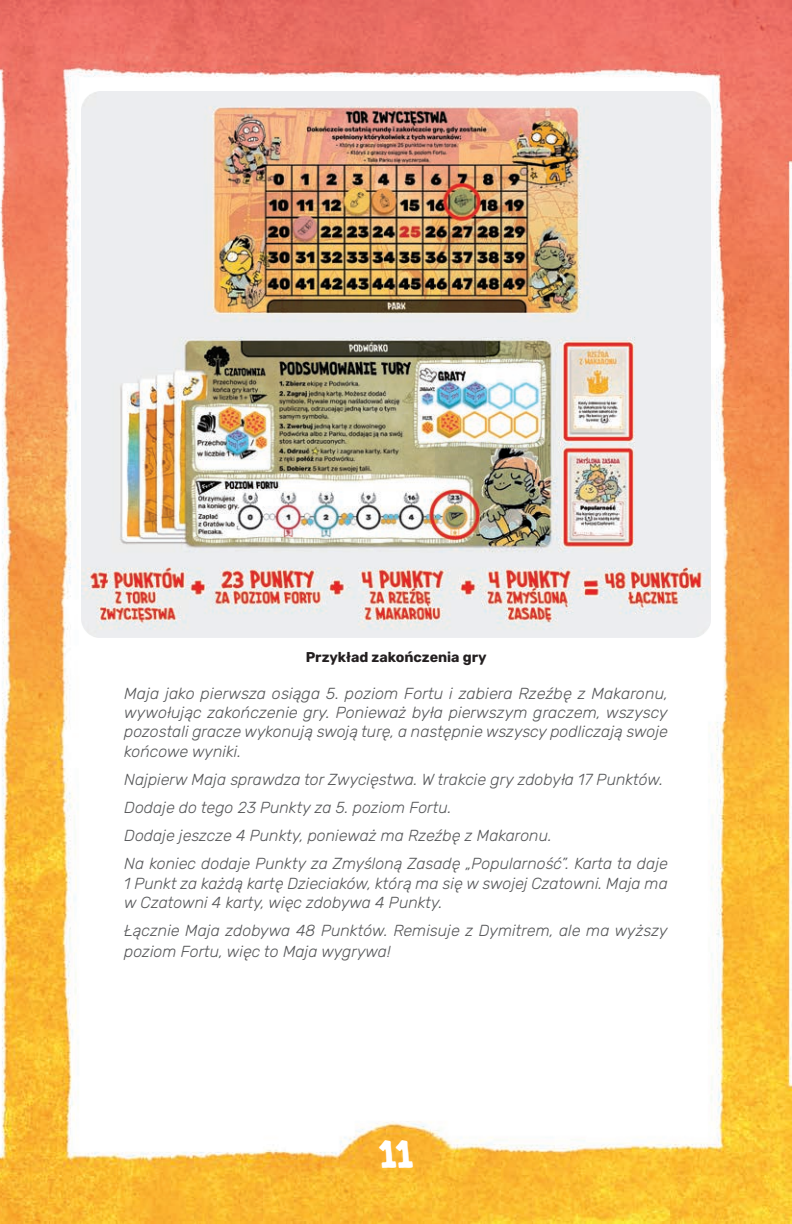
<style>
.page{position:relative;width:792px;height:1224px;background:#fff}
.page>*{position:absolute;margin:0;border:0;box-sizing:border-box;transform-origin:0 0}
.t1{font:700 32px "Imaginary Friend BB";color:#fff}
.Example{font:italic 300 16px/19.2px "Rubik";color:#57585a;text-align:justify}
.Image_Caption{font:700 14.2px "Rubik";color:#231f20}
</style>
<div class="page">
<img style="left:0;top:0;width:792px;height:1224px">
<img style="left:82px;top:91px;width:628px;height:546px">
<p class="Image_Caption" style="left:306px;top:649px;width:182px">Przykład zakończenia gry</p>
<p class="Example" style="left:124px;top:684px;width:545px">Maja jako pierwsza osiąga 5. poziom Fortu i zabiera Rzeźbę z Makaronu, wywołując zakończenie gry. Ponieważ była pierwszym graczem, wszyscy pozostali gracze wykonują swoją turę, a następnie wszyscy podliczają swoje końcowe wyniki.</p>
<p class="Example" style="left:124px;top:770px;width:541px">Najpierw Maja sprawdza tor Zwycięstwa. W trakcie gry zdobyła 17 Punktów.</p>
<p class="Example" style="left:124px;top:798px;width:329px">Dodaje do tego 23 Punkty za 5. poziom Fortu.</p>
<p class="Example" style="left:124px;top:827px;width:429px">Dodaje jeszcze 4 Punkty, ponieważ ma Rzeźbę z Makaronu.</p>
<p class="Example" style="left:124px;top:855px;width:545px">Na koniec dodaje Punkty za Zmyśloną Zasadę „Popularność”. Karta ta daje 1 Punkt za każdą kartę Dzieciaków, którą ma się w swojej Czatowni. Maja ma w Czatowni 4 karty, więc zdobywa 4 Punkty.</p>
<p class="Example" style="left:124px;top:920px;width:545px;line-height:21.4px">Łącznie Maja zdobywa 48 Punktów. Remisuje z Dymitrem, ale ma wyższy poziom Fortu, więc to Maja wygrywa!</p>
<h1 class="t1" style="left:379px;top:1129px;width:35px">11</h1>
</div>
